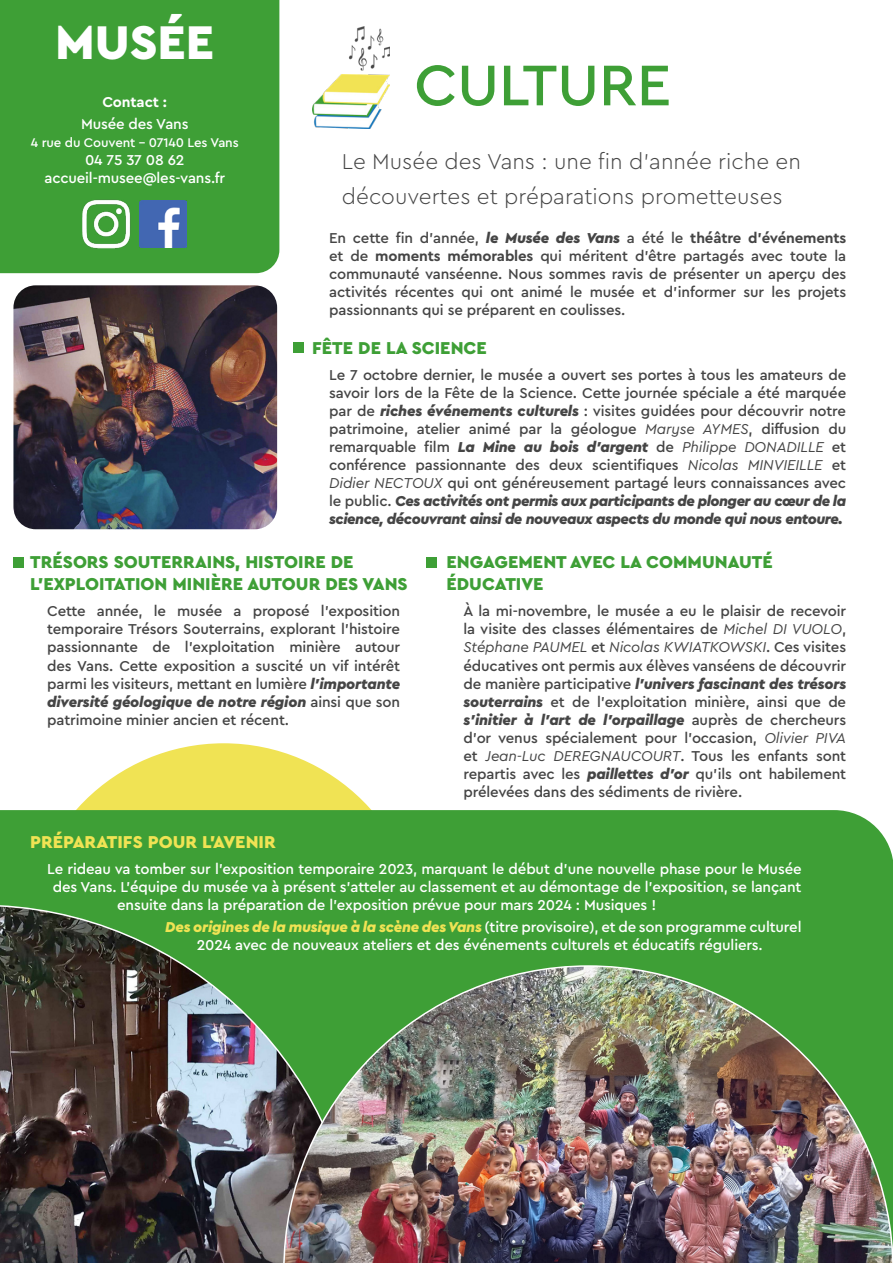
<style>
.page{position:relative;width:893px;height:1263px;background:#fff}
.page>*{position:absolute;margin:0;border:0;box-sizing:border-box;transform-origin:0 0}
.t1{font:500 60px "Cera Pro";color:#3e9f36}
.t2{font:900 49.5px "Cera Pro";color:#fff}
.t3{font:300 22.5px/34.5px "Cera Pro";color:#454545}
.t4{font:900 18px/21.6px "Cera Pro";color:#3e9f36}
.t5{font:900 18px "Cera Pro";color:#f0e354}
.t6{font:500 15px/18px "Cera Pro";letter-spacing:-.01em;color:#454545;text-align:justify}
.t7{font:500 15px/18px "Cera Pro";letter-spacing:-.01em;color:#fff;text-align:center}
.t8{font:700 15px "Cera Pro";letter-spacing:-.01em;color:#fff}
.t9{font:500 13.2px "Cera Pro";letter-spacing:-.01em;color:#fff}
.t10{font:10.5px "Arial";color:#454545}
.s1{font-weight:900;font-style:italic}
.s2{font-weight:700}
.s3{font-weight:400;font-style:italic}
.s4{font-weight:900;font-style:italic;color:#f0e354}
</style>
<div class="page">
<div style="left:27px;top:743px;width:394px;height:394px;background:#f0e354;border-radius:50%"></div>
<div style="left:0;top:810px;width:892px;height:155px;background:#3e9f36"></div>
<svg style="left:892px;top:855px;width:1px;height:110px"></svg>
<div style="left:0;top:0;width:280px;height:274px;background:#3e9f36"></div>
<img style="left:79px;top:195px;width:56px;height:57px">
<img style="left:140px;top:200px;width:47px;height:47px">
<img style="left:312px;top:26px;width:77px;height:103px">
<img style="left:0;top:905px;width:360px;height:358px">
<img style="left:283px;top:965px;width:610px;height:298px">
<div style="left:426px;top:557px;width:11px;height:11px;background:#3e9f36"></div>
<div style="left:13px;top:557px;width:11px;height:11px;background:#3e9f36"></div>
<div style="left:293px;top:342px;width:10px;height:11px;background:#3e9f36"></div>
<img style="left:13px;top:285px;width:264px;height:244px">
<h2 class="t2" style="left:55px;top:10px;width:161px">MUSÉE</h2>
<p class="t8" style="left:102px;top:92px;width:66px">Contact :</p>
<p class="t7" style="left:81px;top:115px;width:109px">Musée des Vans</p>
<p class="t9" style="left:31px;top:134px;width:209px">4 rue du Couvent - 07140 Les Vans</p>
<p class="t7" style="left:44px;top:151px;width:182px">04 75 37 08 62 accueil-musee@les-vans.fr</p>
<h3 class="t3" style="left:342px;top:143px;width:460px">Le Musée des Vans : une fin d’année riche en découvertes et préparations prometteuses</h3>
<p class="t6" style="left:329px;top:228px;width:519px">En cette fin d’année, <span class="s1">le Musée des Vans</span> a été le <span class="s2">théâtre d’événements </span>et de <span class="s2">moments mémorables</span> qui méritent d’être partagés avec toute la communauté vanséenne. Nous sommes ravis de présenter un aperçu des activités récentes qui ont animé le musée et d’informer sur les projets passionnants qui se préparent en coulisses.</p>
<p class="t4" style="left:312px;top:336px;width:176px">FÊTE DE LA SCIENCE</p>
<p class="t6" style="left:329px;top:365px;width:519px">Le 7 octobre dernier, le musée a ouvert ses portes à tous les amateurs de savoir lors de la Fête de la Science. Cette journée spéciale a été marquée par de <span class="s1">riches événements culturels</span> : visites guidées pour découvrir notre patrimoine, atelier animé par la géologue <span class="s3">Maryse AYMES</span>, diffusion du remarquable film <span class="s1">La Mine au bois d’argent</span> de <span class="s3">Philippe DONADILLE</span> et conférence passionnante des deux scientifiques <span class="s3">Nicolas MINVIEILLE</span> et <span class="s3">Didier NECTOUX</span> qui ont généreusement partagé leurs connaissances avec le public. <span class="s1">Ces activités ont permis aux participants de plonger au cœur de la science, découvrant ainsi de nouveaux aspects du monde qui nous entoure.</span></p>
<p class="t4" style="left:30px;top:551px;width:379px">TRÉSORS SOUTERRAINS, HISTOIRE DE<br>L’EXPLOITATION MINIÈRE AUTOUR DES VANS</p>
<p class="t6" style="left:47px;top:602px;width:354px">Cette année, le musée a proposé l’exposition temporaire Trésors Souterrains, explorant l’histoire passionnante de l’exploitation minière autour des Vans. Cette exposition a suscité un vif intérêt parmi les visiteurs, mettant en lumière <span class="s1">l’importante diversité géologique de notre région</span> ainsi que son patrimoine minier ancien et récent.</p>
<h1 class="t1" style="left:414px;top:45px;width:258px">CULTURE</h1>
<p class="t4" style="left:446px;top:551px;width:328px">ENGAGEMENT AVEC LA COMMUNAUTÉ<br>ÉDUCATIVE</p>
<p class="t6" style="left:463px;top:602px;width:384px">À la mi-novembre, le musée a eu le plaisir de recevoir la visite des classes élémentaires de <span class="s3">Michel DI VUOLO</span>, <span class="s3">Stéphane PAUMEL</span> et <span class="s3">Nicolas KWIATKOWSKI</span>. Ces visites éducatives ont permis aux élèves vanséens de découvrir de manière participative <span class="s1">l’univers fascinant des trésors souterrains</span> et de l’exploitation minière, ainsi que de <span class="s1">s’initier à l’art de l’orpaillage</span> auprès de chercheurs d’or venus spécialement pour l’occasion, <span class="s3">Olivier PIVA </span>et <span class="s3">Jean-Luc DEREGNAUCOURT</span>. Tous les enfants sont repartis avec les <span class="s1">paillettes d’or</span> qu’ils ont habilement prélevées dans des sédiments de rivière.</p>
<p class="t5" style="left:30px;top:830px;width:247px">PRÉPARATIFS POUR L’AVENIR</p>
<p class="t7" style="left:47px;top:859px;width:756px">Le rideau va tomber sur l’exposition temporaire 2023, marquant le début d’une nouvelle phase pour le Musée</p>
<p class="t7" style="left:53px;top:877px;width:750px">des Vans. L’équipe du musée va à présent s’atteler au classement et au démontage de l’exposition, se lançant</p>
<p class="t7" style="left:117px;top:895px;width:540px">ensuite dans la préparation de l’exposition prévue pour mars 2024 : Musiques !</p>
<p class="t7" style="left:165px;top:918px;width:638px"><span class="s4">Des origines de la musique à la scène des Vans</span> (titre provisoire), et de son programme culturel<br>2024 avec de nouveaux ateliers et des événements culturels et éducatifs réguliers.</p>
<p class="t10" style="left:444px;top:1223px;width:7px">4</p>
</div>
